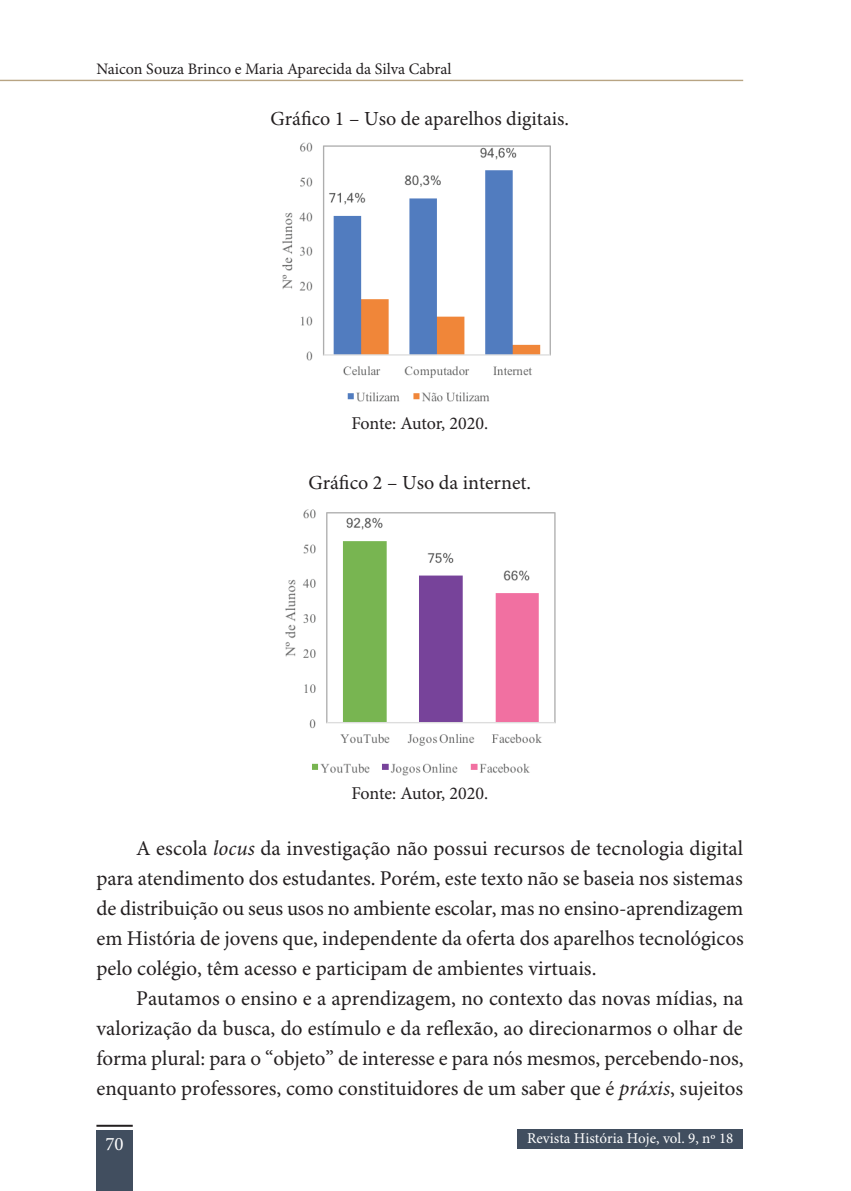
<style>
.page{position:relative;width:851px;height:1191px;background:#fff}
.page>*{position:absolute;margin:0;border:0;box-sizing:border-box;transform-origin:0 0}
.t1{font:21px/30px "Minion Pro";color:#231f20;text-align:justify}
.t2{font:20px "Minion Pro";color:#231f20}
.t3{font:19px "Minion Pro";color:#fff}
.t4{font:18px "Minion Pro";letter-spacing:-.01em;color:#231f20}
.t5{font:16px "Minion Pro";color:#231f20}
.t6{font:15px "Minion Pro";color:#fff}
.s1{font-style:italic}
</style>
<div class="page">
<div style="left:517px;top:1129px;width:226px;height:20px;background:#414e5f"></div>
<hr style="left:0;top:80px;width:743px;height:1px;background:#b8a483">
<div style="left:96px;top:1130px;width:37px;height:61px;background:#414e5f"></div>
<hr style="left:96px;top:1124px;width:37px;height:2px;background:#231f20">
<img style="left:282px;top:142px;width:269px;height:260px">
<img style="left:285px;top:509px;width:271px;height:267px">
<p class="t5" style="left:96px;top:59px;width:356px">Naicon Souza Brinco e Maria Aparecida da Silva Cabral</p>
<p class="t2" style="left:270px;top:107px;width:300px">Gráfico 1 – Uso de aparelhos digitais.</p>
<p class="t4" style="left:351px;top:413px;width:138px">Fonte: Autor, 2020.</p>
<p class="t2" style="left:308px;top:471px;width:224px">Gráfico 2 – Uso da internet.</p>
<p class="t4" style="left:351px;top:783px;width:138px">Fonte: Autor, 2020.</p>
<p class="t1" style="left:96px;top:834px;width:648px;text-indent:40px">A escola <span class="s1">locus</span> da investigação não possui recursos de tecnologia digital para atendimento dos estudantes. Porém, este texto não se baseia nos sistemas de distribuição ou seus usos no ambiente escolar, mas no ensino-aprendizagem em História de jovens que, independente da oferta dos aparelhos tecnológicos pelo colégio, têm acesso e participam de ambientes virtuais.</p>
<p class="t1" style="left:96px;top:984px;width:648px;text-indent:40px">Pautamos o ensino e a aprendizagem, no contexto das novas mídias, na valorização da busca, do estímulo e da reflexão, ao direcionarmos o olhar de forma plural: para o “objeto” de interesse e para nós mesmos, percebendo-nos, enquanto professores, como constituidores de um saber que é <span class="s1">práxis</span>, sujeitos</p>
<p class="t3" style="left:105px;top:1132px;width:20px">70</p>
<p class="t6" style="left:527px;top:1129px;width:208px">Revista História Hoje, vol. 9, nº 18</p>
</div>
